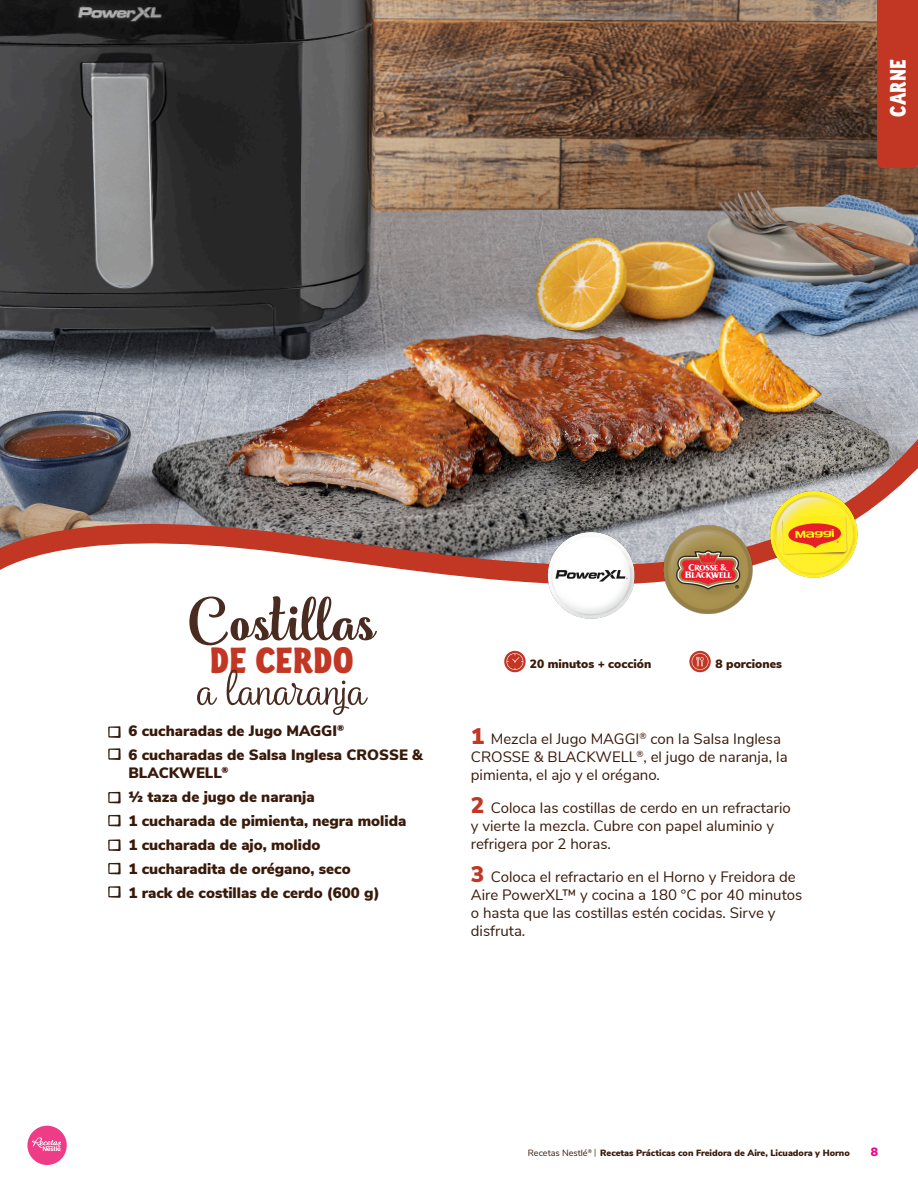
<style>
.page{position:relative;width:918px;height:1188px;background:#fff}
.page>*{position:absolute;margin:0;border:0;box-sizing:border-box;transform-origin:0 0}
.t1{font:800 60px "Photo Wall";color:#4a2b1f}
.t2{font:48.45px "Photo Wall";color:#4a2b1f;scale:1.07 1}
.t3{font:36.45px "Photo Wall Poster Sans";color:#c23624;scale:1.1 1}
.t4{font:22.5px "Photo Wall Poster Sans";color:#fff}
.t5{font:15px/18px "Nunito Sans";color:#391a0a}
.t6{font:900 15px/18px "Nunito Sans";color:#391a0a}
.t7{font:900 12px "Nunito Sans";color:#391a0a}
.t8{font:900 12px "Nunito Sans";color:#ed028c}
.t9{font:900 9px "Nunito Sans";color:#391a0a}
.s1{font-weight:900;font-size:22.5px;color:#c23624}
.s2{font-weight:400}
.s3{font-family:"Photo Wall Poster Serif";font-weight:400}
</style>
<div class="page">
<div style="left:27px;top:1126px;width:40px;height:39px;background:#ee3c87;border-radius:50%"></div>
<svg style="left:32px;top:1137px;width:29px;height:14px"></svg>
<svg style="left:108px;top:748px;width:13px;height:12px"></svg>
<svg style="left:108px;top:839px;width:13px;height:12px"></svg>
<svg style="left:108px;top:815px;width:13px;height:11px"></svg>
<svg style="left:108px;top:726px;width:13px;height:12px"></svg>
<svg style="left:108px;top:863px;width:13px;height:11px"></svg>
<svg style="left:108px;top:886px;width:13px;height:12px"></svg>
<svg style="left:108px;top:792px;width:13px;height:11px"></svg>
<img style="left:0;top:0;width:918px;height:410px">
<img style="left:0;top:410px;width:918px;height:174px">
<div style="left:877px;top:0;width:41px;height:168px;background:#c23624"></div>
<svg style="left:504px;top:651px;width:22px;height:21px"></svg>
<svg style="left:507px;top:653px;width:16px;height:17px"></svg>
<svg style="left:689px;top:651px;width:22px;height:21px"></svg>
<svg style="left:692px;top:653px;width:16px;height:17px"></svg>
<img style="left:767px;top:488px;width:97px;height:96px">
<img style="left:660px;top:520px;width:97px;height:95px">
<img style="left:543px;top:529px;width:97px;height:90px">
<p class="t4" style="left:883px;top:117px;width:59px;rotate:-90deg">CARNE</p>
<h1 class="t1" style="left:187px;top:584px;width:189px">Costillas</h1>
<h2 class="t2" style="left:197px;top:661px;width:160px">a lanaranja</h2>
<h3 class="t3" style="left:210px;top:636px;width:133px">DE CERDO</h3>
<p class="t6" style="left:129px;top:721px;width:217px">6 cucharadas de Jugo MAGGI<sup>®</sup></p>
<p class="t6" style="left:129px;top:745px;width:296px">6 cucharadas de Salsa Inglesa CROSSE &amp;<br>BLACKWELL<sup>®</sup></p>
<p class="t6" style="left:129px;top:787px;width:188px">½ taza de jugo de naranja</p>
<p class="t6" style="left:129px;top:811px;width:279px">1 cucharada de pimienta, negra molida</p>
<p class="t6" style="left:129px;top:835px;width:193px">1 cucharada de ajo, molido</p>
<p class="t6" style="left:129px;top:859px;width:224px">1 cucharadita de orégano, seco</p>
<p class="t6" style="left:129px;top:883px;width:253px">1 rack de costillas de cerdo (600 g)</p>
<p class="t7" style="left:530px;top:655px;width:123px">20 minutos + cocción</p>
<p class="t7" style="left:716px;top:655px;width:68px">8 porciones</p>
<p class="t5" style="left:471px;top:729px;width:318px"><span class="s1">1</span> Mezcla el Jugo MAGGI<sup>®</sup> con la Salsa Inglesa<br>CROSSE &amp; BLACKWELL<sup>®</sup>, el jugo de naranja, la pimienta, el ajo y el orégano.</p>
<p class="t5" style="left:471px;top:798px;width:322px"><span class="s1">2</span> Coloca las costillas de cerdo en un refractario y vierte la mezcla. Cubre con papel aluminio y refrigera por 2 horas.</p>
<p class="t5" style="left:471px;top:867px;width:333px"><span class="s1">3</span> Coloca el refractario en el Horno y Freidora de Aire PowerXL™ y cocina a 180 °C por 40 minutos o hasta que las costillas estén cocidas. Sirve y disfruta.</p>
<p class="t9" style="left:528px;top:1146px;width:324px"><span class="s2">Recetas Nestlé</span><sup>®</sup> <span class="s3">|</span> Recetas Prácticas con Freidora de Aire, Licuadora y Horno</p>
<p class="t8" style="left:871px;top:1143px;width:9px">8</p>
</div>
